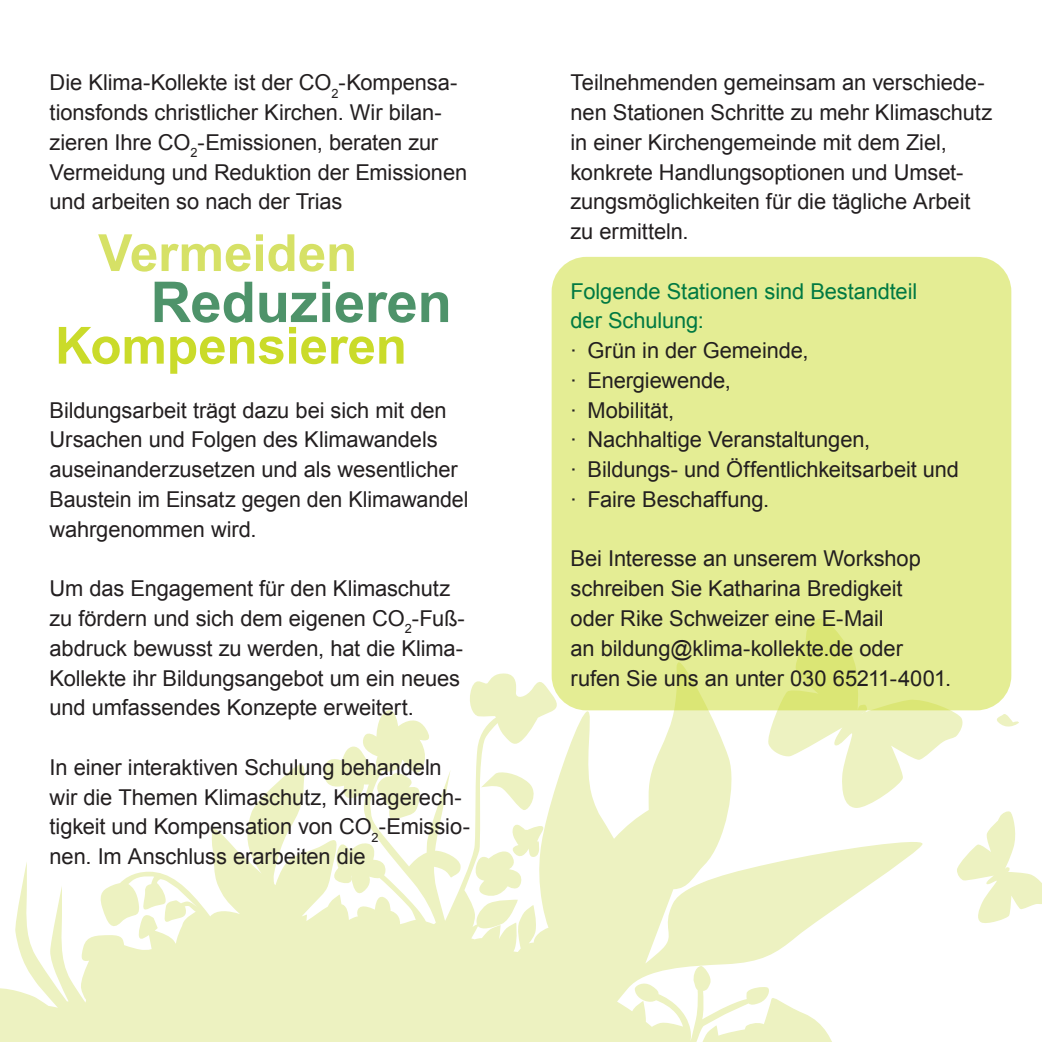
<style>
.page{position:relative;width:1042px;height:1042px;background:#fff}
.page>*{position:absolute;margin:0;border:0;box-sizing:border-box;transform-origin:0 0}
.t1{font:700 56.35px "Arial";letter-spacing:-.005em;color:#4e936a}
.t2{font:700 51.27px "Arial";letter-spacing:-.005em;color:#cadb2a}
.t3{font:700 51.27px "Arial";letter-spacing:-.005em;color:#d6e166}
.t4{font:21.88px/29.8px "Arial";letter-spacing:-.005em;color:#231f20}
.t5{font:21.88px/29.8px "Arial";letter-spacing:-.005em;color:#007942}
</style>
<div class="page">
<svg style="left:0;top:657px;width:832px;height:385px"></svg>
<svg style="left:481px;top:770px;width:59px;height:40px"></svg>
<svg style="left:472px;top:819px;width:77px;height:80px"></svg>
<svg style="left:373px;top:772px;width:48px;height:50px"></svg>
<svg style="left:765px;top:618px;width:277px;height:307px"></svg>
<div style="left:552px;top:257px;width:459px;height:453px;background:#e4ed94;border-radius:35px"></div>
<p class="t4" style="left:50px;top:68px;width:419px">Die Klima-Kollekte ist der CO<sub>2</sub>-Kompensa&shy;tionsfonds christlicher Kirchen. Wir bilan&shy;zieren Ihre CO<sub>2</sub>-Emissionen, beraten zur Vermeidung und Reduktion der Emissionen und arbeiten so nach der Trias</p>
<h2 class="t3" style="left:98px;top:219px;width:261px">Vermeiden</h2>
<h1 class="t1" style="left:150px;top:265px;width:303px">Reduzieren</h1>
<h2 class="t2" style="left:55px;top:312px;width:353px">Kompensieren</h2>
<p class="t4" style="left:50px;top:395px;width:420px">Bildungsarbeit trägt dazu bei sich mit den Ursachen und Folgen des Klimawandels auseinanderzusetzen und als wesentlicher Baustein im Einsatz gegen den Klimawandel wahrgenommen wird.</p>
<p class="t4" style="left:50px;top:574px;width:417px">Um das Engagement für den Klimaschutz zu fördern und sich dem eigenen CO<sub>2</sub>-Fuß&shy;abdruck bewusst zu werden, hat die Klima-Kollekte ihr Bildungsangebot um ein neues und umfassendes Konzepte erweitert.</p>
<p class="t4" style="left:50px;top:752px;width:422px">In einer interaktiven Schulung behandeln wir die Themen Klimaschutz, Klimagerech&shy;tigkeit und Kompensation von CO<sub>2</sub>-Emissio&shy;nen. Im Anschluss erarbeiten die</p>
<p class="t4" style="left:570px;top:68px;width:423px">Teilnehmenden gemeinsam an verschiede&shy;nen Stationen Schritte zu mehr Klimaschutz in einer Kirchengemeinde mit dem Ziel, konkrete Handlungsoptionen und Umset&shy;zungsmöglichkeiten für die tägliche Arbeit zu ermitteln.</p>
<p class="t5" style="left:570px;top:276px;width:348px">Folgende Stationen sind Bestandteil der Schulung:</p>
<p class="t4" style="left:570px;top:336px;width:390px">∙ Grün in der Gemeinde,<br>∙ Energiewende,<br>∙ Mobilität,<br>∙ Nachhaltige Veranstaltungen,<br>∙ Bildungs- und Öffentlichkeitsarbeit und ∙ Faire Beschaffung.</p>
<p class="t4" style="left:570px;top:544px;width:382px">Bei Interesse an unserem Workshop schreiben Sie Katharina Bredigkeit oder Rike Schweizer eine E-Mail<br>an bildung@klima-kollekte.de oder rufen Sie uns an unter 030 65211-4001.</p>
</div>
